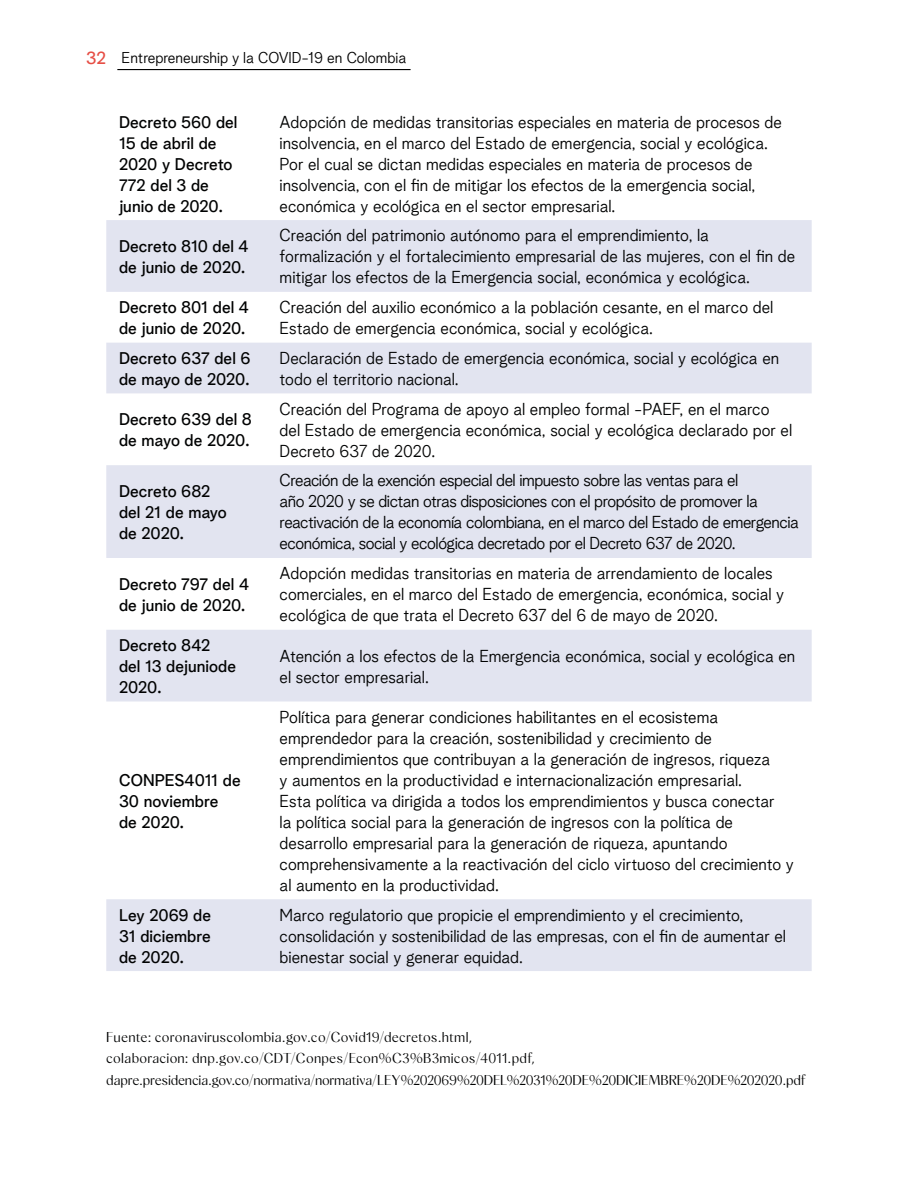
<style>
.page{position:relative;width:918px;height:1188px;background:#fff}
.page>*{position:absolute;margin:0;border:0;box-sizing:border-box;transform-origin:0 0}
.t1{font:300 16.5px/21px "Albra Grotesk";color:#010202}
.t2{font:500 16.5px/21px "Albra Grotesk";letter-spacing:-.005em;color:#010202}
.t3{font:300 16.5px/21px "Albra Grotesk";letter-spacing:-.03em;color:#010202}
.t4{font:300 15px "Albra Grotesk";color:#000}
.pie_figura{font:14.25px "Albra Sans Light";letter-spacing:-.03em;color:#010202}
.pie_figura-2{font:14.25px "Albra Sans Light";letter-spacing:.015em;color:#010202}
.pie_figura-3{font:14.25px "Albra Sans Light";letter-spacing:-.01em;color:#010202}
.s1{font-weight:500;font-size:17.25px;color:#e64e45}
</style>
<div class="page">
<hr style="left:117px;top:69px;width:294px;height:1px;background:#000">
<svg style="left:106px;top:220px;width:706px;height:751px"></svg>
<p class="t4" style="left:86px;top:46px;width:322px"><span class="s1">32</span> Entrepreneurship y la COVID-19 en Colombia</p>
<p class="t2" style="left:119px;top:110px;width:120px">Decreto 560 del<br>15 de abril de<br>2020 y Decreto<br>772 del 3 de junio de 2020.</p>
<p class="t1" style="left:280px;top:110px;width:504px">Adopción de medidas transitorias especiales en materia de procesos de insolvencia, en el marco del Estado de emergencia, social y ecológica.<br>Por el cual se dictan medidas especiales en materia de procesos de insolvencia, con el fin de mitigar los efectos de la emergencia social, económica y ecológica en el sector empresarial.</p>
<p class="t2" style="left:119px;top:234px;width:131px">Decreto 810 del 4 de junio de 2020.</p>
<p class="t1" style="left:280px;top:223px;width:517px">Creación del patrimonio autónomo para el emprendimiento, la formalización y el fortalecimiento empresarial de las mujeres, con el fin de mitigar los efectos de la Emergencia social, económica y ecológica.</p>
<p class="t2" style="left:119px;top:295px;width:132px">Decreto 801 del 4 de junio de 2020.</p>
<p class="t1" style="left:280px;top:295px;width:495px">Creación del auxilio económico a la población cesante, en el marco del<br>Estado de emergencia económica, social y ecológica.</p>
<p class="t2" style="left:119px;top:346px;width:133px">Decreto 637 del 6 de mayo de 2020.</p>
<p class="t1" style="left:280px;top:346px;width:501px">Declaración de Estado de emergencia económica, social y ecológica en todo el territorio nacional.</p>
<p class="t2" style="left:119px;top:407px;width:134px">Decreto 639 del 8 de mayo de 2020.</p>
<p class="t1" style="left:280px;top:397px;width:514px">Creación del Programa de apoyo al empleo formal -PAEF, en el marco del Estado de emergencia económica, social y ecológica declarado por el<br>Decreto 637 de 2020.</p>
<p class="t2" style="left:119px;top:479px;width:109px">Decreto 682 del 21 de mayo de 2020.</p>
<p class="t3" style="left:280px;top:469px;width:521px">Creación de la exención especial del impuesto sobre las ventas para el<br>año 2020 y se dictan otras disposiciones con el propósito de promover la reactivación de la economía colombiana, en el marco del Estado de emergencia económica, social y ecológica decretado por el Decreto 637 de 2020.</p>
<p class="t2" style="left:119px;top:572px;width:132px">Decreto 797 del 4 de junio de 2020.</p>
<p class="t1" style="left:280px;top:561px;width:506px">Adopción medidas transitorias en materia de arrendamiento de locales comerciales, en el marco del Estado de emergencia, económica, social y ecológica de que trata el Decreto 637 del 6 de mayo de 2020.</p>
<p class="t2" style="left:119px;top:633px;width:118px">Decreto 842<br>del 13 dejuniode<br>2020.</p>
<p class="t1" style="left:280px;top:644px;width:517px">Atención a los efectos de la Emergencia económica, social y ecológica en el sector empresarial.</p>
<p class="t2" style="left:119px;top:768px;width:123px">CONPES4011 de<br>30 noviembre<br>de 2020.</p>
<p class="t1" style="left:280px;top:705px;width:516px">Política para generar condiciones habilitantes en el ecosistema emprendedor para la creación, sostenibilidad y crecimiento de emprendimientos que contribuyan a la generación de ingresos, riqueza<br>y aumentos en la productividad e internacionalización empresarial.<br>Esta política va dirigida a todos los emprendimientos y busca conectar<br>la política social para la generación de ingresos con la política de desarrollo empresarial para la generación de riqueza, apuntando comprehensivamente a la reactivación del ciclo virtuoso del crecimiento y al aumento en la productividad.</p>
<p class="t2" style="left:119px;top:903px;width:94px;text-align:justify">Ley 2069 de 31 diciembre de 2020.</p>
<p class="t1" style="left:280px;top:903px;width:508px">Marco regulatorio que propicie el emprendimiento y el crecimiento, consolidación y sostenibilidad de las empresas, con el fin de aumentar el bienestar social y generar equidad.</p>
<p class="pie_figura-3" style="left:106px;top:1026px;width:367px">Fuente: coronaviruscolombia.gov.co/Covid19/decretos.html,</p>
<p class="pie_figura-2" style="left:106px;top:1048px;width:430px">colaboracion: dnp.gov.co/CDT/Conpes/Econ%C3%B3micos/4011.pdf,</p>
<p class="pie_figura" style="left:106px;top:1069px;width:701px">dapre.presidencia.gov.co/normativa/normativa/LEY%202069%20DEL%2031%20DE%20DICIEMBRE%20DE%202020.pdf</p>
</div>
